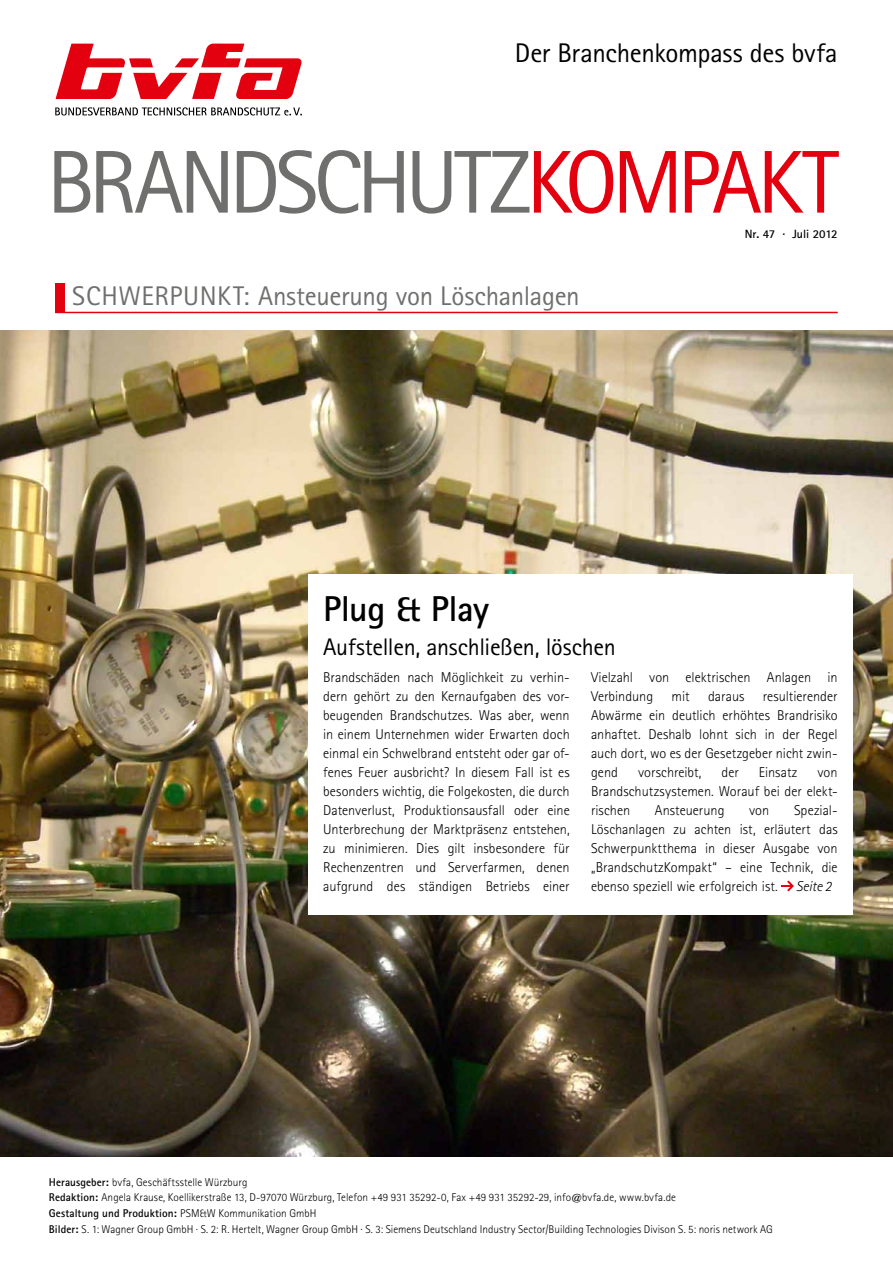
<style>
.page{position:relative;width:893px;height:1263px;background:#fff}
.page>*{position:absolute;margin:0;border:0;box-sizing:border-box;transform-origin:0 0}
.t1{font:89.25px "Rotis Sans Serif Std";letter-spacing:-.055em;color:#6f6f6e}
.t2{font:700 36px "Rotis Sans Serif Std";letter-spacing:-.015em;color:#000}
.t3{font:27px "Rotis Sans Serif Std";letter-spacing:-.01em;color:#6f6f6e}
.t4{font:27px "Rotis Sans Serif Std";letter-spacing:-.01em;color:#000}
.t5{font:24px "Rotis Sans Serif Std";letter-spacing:-.015em;color:#000}
.t6{font:300 14.25px/18.9px "Rotis Sans Serif Std";color:#000;text-align:justify}
.t7{font:italic 300 14.25px "Rotis Sans Serif Std";color:#000}
.t8{font:700 12px "Rotis Sans Serif Std";letter-spacing:-.005em;color:#000}
.t9{font:300 11.25px/15.8px "Rotis Sans Serif Std";letter-spacing:.005em;color:#000}
.s1{color:#e3000f}
.s2{font-weight:700}
</style>
<div class="page">
<img style="left:0;top:330px;width:893px;height:826px">
<svg style="left:56px;top:44px;width:246px;height:55px"></svg>
<svg style="left:55px;top:107px;width:247px;height:8px"></svg>
<div style="left:308px;top:574px;width:545px;height:341px;background:#fff"></div>
<div style="left:55px;top:283px;width:10px;height:30px;background:#e3000f"></div>
<hr style="left:55px;top:312px;width:783px;height:1px;background:#e3000f">
<svg style="left:781px;top:880px;width:13px;height:12px"></svg>
<h3 class="t4" style="left:515px;top:37px;width:324px">Der Branchenkompass des bvfa</h3>
<h1 class="t1" style="left:47px;top:130px;width:793px">BRANDSCHUTZ<span class="s1">KOMPAKT</span></h1>
<p class="t8" style="left:745px;top:226px;width:94px">Nr. 47 · Juli 2012</p>
<h3 class="t3" style="left:72px;top:280px;width:509px">SCHWERPUNKT: Ansteuerung von Löschanlagen</h3>
<h2 class="t2" style="left:323px;top:586px;width:168px">Plug &amp; Play</h2>
<h3 class="t5" style="left:323px;top:633px;width:294px">Aufstellen, anschließen, löschen</h3>
<p class="t6" style="left:323px;top:668px;width:248px">Brandschäden nach Möglichkeit zu verhin&shy;dern gehört zu den Kernaufgaben des vor&shy;beugenden Brandschutzes. Was aber, wenn in einem Unternehmen wider Erwarten doch einmal ein Schwelbrand entsteht oder gar of&shy;fenes Feuer ausbricht? In diesem Fall ist es besonders wichtig, die Folgekosten, die durch Datenverlust, Produktionsausfall oder eine Unterbrechung der Marktpräsenz entstehen, zu minimieren. Dies gilt insbesondere für Rechenzentren und Serverfarmen, denen aufgrund des ständigen Betriebs einer</p>
<p class="t6" style="left:591px;top:668px;width:248px">Vielzahl von elektrischen Anlagen in<br>Verbindung</p>
<p class="t6" style="left:591px;top:687px;width:248px;text-indent:172px">resultierender Abwärme ein deutlich erhöhtes Brandrisiko anhaftet. Deshalb lohnt sich in der Regel auch dort, wo es der Gesetzgeber nicht zwin&shy;gend</p>
<p class="t6" style="left:672px;top:687px;width:20px">mit</p>
<p class="t6" style="left:708px;top:687px;width:38px">daraus</p>
<p class="t6" style="left:638px;top:762px;width:65px">vorschreibt,</p>
<p class="t6" style="left:721px;top:762px;width:19px">der</p>
<p class="t6" style="left:759px;top:762px;width:40px">Einsatz</p>
<p class="t6" style="left:591px;top:762px;width:248px;text-indent:226px">von Brandschutzsystemen. Worauf bei der elekt&shy;rischen</p>
<p class="t6" style="left:591px;top:800px;width:248px;text-indent:203px">Spezial-Löschanlagen zu achten ist, erläutert das Schwerpunktthema in dieser Ausgabe von „BrandschutzKompakt“ – eine Technik, die ebenso speziell wie erfolgreich ist.</p>
<p class="t6" style="left:655px;top:800px;width:71px">Ansteuerung</p>
<p class="t6" style="left:749px;top:800px;width:22px">von</p>
<p class="t7" style="left:796px;top:877px;width:37px">Seite 2</p>
<p class="t9" style="left:49px;top:1174px;width:725px"><span class="s2">Herausgeber:</span> bvfa, Geschäftsstelle Würzburg<br><span class="s2">Redaktion:</span> Angela Krause, Koellikerstraße 13, D-97070 Würzburg, Telefon +49 931 35292-0, Fax +49 931 35292-29, info@bvfa.de, www.bvfa.de<br><span class="s2">Gestaltung und Produktion:</span> PSM&amp;W Kommunikation GmbH<br><span class="s2">Bilder:</span> S. 1: Wagner Group GmbH · S. 2: R. Hertelt, Wagner Group GmbH · S. 3: Siemens Deutschland Industry Sector/Building Technologies Divison S. 5: noris network AG</p>
</div>
